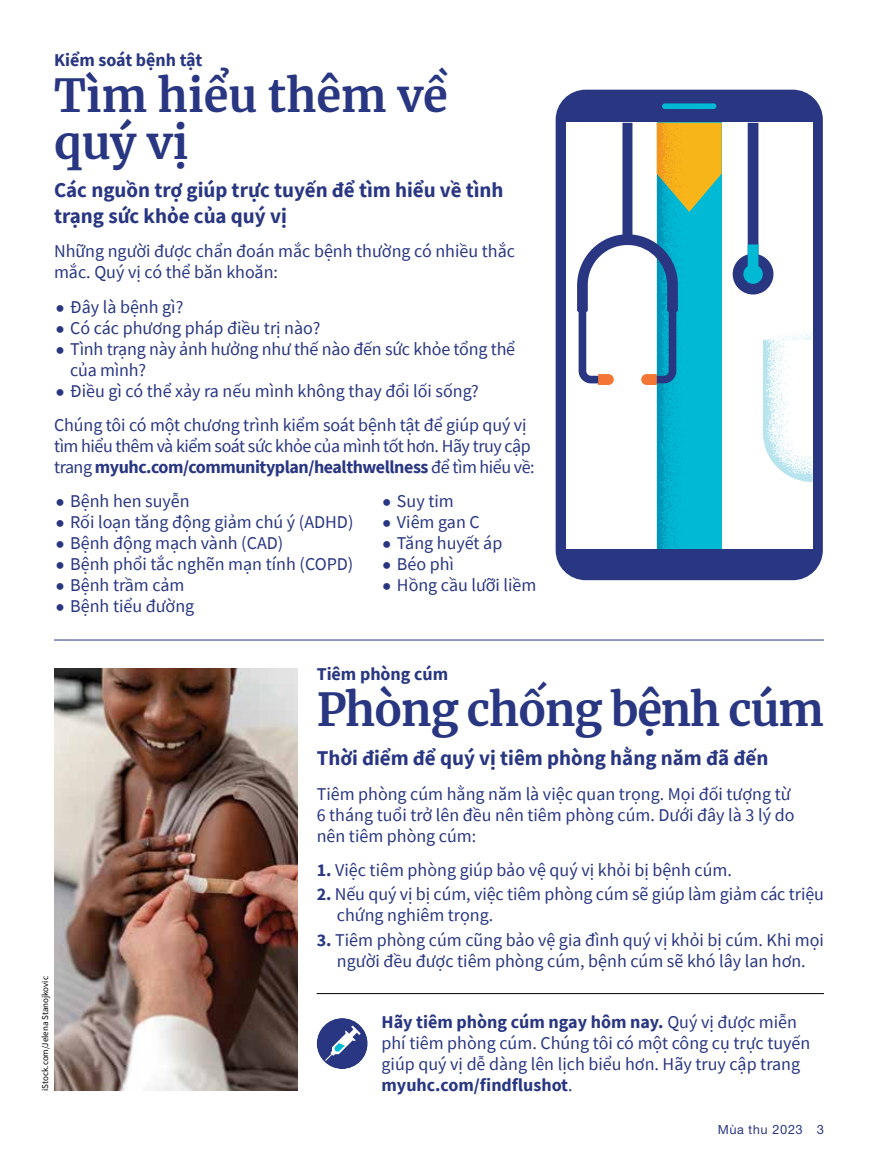
<style>
.page{position:relative;width:878px;height:1161px;background:#fff}
.page>*{position:absolute;margin:0;border:0;box-sizing:border-box;transform-origin:0 0}
.Hed_serif_secondary_AMC{font:700 45px/46.5px "Merriweather";color:#293682}
.Hed_serif_secondary_AMC-2{font:700 45px "Merriweather";letter-spacing:-.025em;color:#293682}
.Deck_AMC{font:700 21px/25.2px "Source Sans Pro";color:#293682}
.CTA_new_AMC{font:18px/21px "Source Sans Pro";color:#293682}
.Numbered_List_sans_AMC{font:18px/21px "Source Sans Pro";color:#293682}
.CTA_new_AMC-2{font:18px/21px "Source Sans Pro";letter-spacing:-.025em;color:#293682}
.Sans_no_indent_AMC{font:18px/21px "Source Sans Pro";color:#293682}
.tag_category_AMC{font:700 18px "Source Sans Pro";color:#293682}
.CTA_new_AMC-3{font:700 18px "Source Sans Pro";color:#293682}
.Folio_R_AMC{font:500 13.5px "UHC Sans";letter-spacing:.04em;color:#293682}
.Legal_language_AMC{font:9px "Source Sans Pro";color:#000}
.s1{font-weight:700}
.s2{font-weight:400}
</style>
<div class="page">
<hr style="left:54px;top:640px;width:770px;height:1px;background:#293682">
<hr style="left:316px;top:993px;width:508px;height:1px;background:#000">
<div style="left:316px;top:1018px;width:52px;height:51px;background:#293682;border-radius:50%"></div>
<svg style="left:325px;top:1026px;width:35px;height:35px"></svg>
<div style="left:555px;top:90px;width:267px;height:490px;background:#293682;border-radius:30px"></div>
<div style="left:566px;top:123px;width:246px;height:426px;background:#fff"></div>
<svg style="left:763px;top:330px;width:49px;height:152px"></svg>
<svg style="left:732px;top:123px;width:41px;height:172px"></svg>
<div style="left:662px;top:103px;width:54px;height:6px;background:#00bad5;border-radius:3px"></div>
<svg style="left:577px;top:123px;width:144px;height:426px"></svg>
<img style="left:54px;top:669px;width:243px;height:422px">
<p class="tag_category_AMC" style="left:54px;top:48px;width:150px">Kiểm soát bệnh tật</p>
<p class="Hed_serif_secondary_AMC" style="left:54px;top:71px;width:395px">Tìm hiểu thêm về quý vị</p>
<p class="Deck_AMC" style="left:54px;top:178px;width:451px">Các nguồn trợ giúp trực tuyến để tìm hiểu về tình trạng sức khỏe của quý vị</p>
<p class="Sans_no_indent_AMC" style="left:54px;top:241px;width:462px">Những người được chẩn đoán mắc bệnh thường có nhiều thắc mắc. Quý vị có thể băn khoăn:</p>
<p class="CTA_new_AMC" style="left:70px;top:296px;width:115px">Đây là bệnh gì?</p>
<p class="CTA_new_AMC" style="left:70px;top:317px;width:252px">Có các phương pháp điều trị nào?</p>
<p class="CTA_new_AMC" style="left:70px;top:338px;width:446px">Tình trạng này ảnh hưởng như thế nào đến sức khỏe tổng thể của mình?</p>
<p class="CTA_new_AMC" style="left:70px;top:380px;width:410px">Điều gì có thể xảy ra nếu mình không thay đổi lối sống?</p>
<p class="CTA_new_AMC-2" style="left:54px;top:415px;width:482px">Chúng tôi có một chương trình kiểm soát bệnh tật để giúp quý vị tìm hiểu thêm và kiểm soát sức khỏe của mình tốt hơn. Hãy truy cập trang <span class="s1">myuhc.com/communityplan/healthwellness</span> để tìm hiểu về:</p>
<p class="CTA_new_AMC" style="left:70px;top:490px;width:121px">Bệnh hen suyễn</p>
<p class="CTA_new_AMC" style="left:70px;top:511px;width:285px">Rối loạn tăng động giảm chú ý (ADHD)</p>
<p class="CTA_new_AMC" style="left:70px;top:532px;width:215px">Bệnh động mạch vành (CAD)</p>
<p class="CTA_new_AMC" style="left:70px;top:553px;width:285px">Bệnh phổi tắc nghẽn mạn tính (COPD)</p>
<p class="CTA_new_AMC" style="left:70px;top:574px;width:116px">Bệnh trầm cảm</p>
<p class="CTA_new_AMC" style="left:70px;top:595px;width:126px">Bệnh tiểu đường</p>
<p class="CTA_new_AMC" style="left:397px;top:490px;width:58px">Suy tim</p>
<p class="CTA_new_AMC" style="left:397px;top:511px;width:84px">Viêm gan C</p>
<p class="CTA_new_AMC" style="left:397px;top:532px;width:107px">Tăng huyết áp</p>
<p class="CTA_new_AMC" style="left:397px;top:553px;width:59px">Béo phì</p>
<p class="CTA_new_AMC" style="left:397px;top:574px;width:141px">Hồng cầu lưỡi liềm</p>
<p class="Legal_language_AMC" style="left:39px;top:1091px;width:116px;rotate:-90deg">iStock.com/Jelena Stanojkovic</p>
<p class="tag_category_AMC" style="left:316px;top:662px;width:133px">Tiêm phòng cúm</p>
<p class="Hed_serif_secondary_AMC-2" style="left:316px;top:679px;width:509px">Phòng chống bệnh cúm</p>
<p class="Deck_AMC" style="left:316px;top:745px;width:453px">Thời điểm để quý vị tiêm phòng hằng năm đã đến</p>
<p class="CTA_new_AMC" style="left:316px;top:783px;width:479px">Tiêm phòng cúm hằng năm là việc quan trọng. Mọi đối tượng từ<br>6 tháng tuổi trở lên đều nên tiêm phòng cúm. Dưới đây là 3 lý do nên tiêm phòng cúm:</p>
<p class="Numbered_List_sans_AMC" style="left:316px;top:860px;width:417px"><span class="s1">1.</span> Việc tiêm phòng giúp bảo vệ quý vị khỏi bị bệnh cúm.</p>
<p class="Numbered_List_sans_AMC" style="left:337px;top:884px;width:488px;text-indent:-20px"><span class="s1">2.</span> Nếu quý vị bị cúm, việc tiêm phòng cúm sẽ giúp làm giảm các triệu chứng nghiêm trọng.</p>
<p class="Numbered_List_sans_AMC" style="left:316px;top:929px;width:508px;text-align:center"><span class="s1">3.</span> Tiêm phòng cúm cũng bảo vệ gia đình quý vị khỏi bị cúm. Khi mọi người đều được tiêm phòng cúm, bệnh cúm sẽ khó lây lan hơn.</p>
<p class="CTA_new_AMC" style="left:381px;top:1011px;width:430px"><span class="s1">Hãy tiêm phòng cúm ngay hôm nay.</span> Quý vị được miễn phí tiêm phòng cúm. Chúng tôi có một công cụ trực tuyến giúp quý vị dễ dàng lên lịch biểu hơn. Hãy truy cập trang</p>
<p class="CTA_new_AMC-3" style="left:381px;top:1073px;width:193px">myuhc.com/findflushot<span class="s2">.</span></p>
<p class="Folio_R_AMC" style="left:717px;top:1120px;width:108px">Mùa thu 2023 3</p>
</div>
